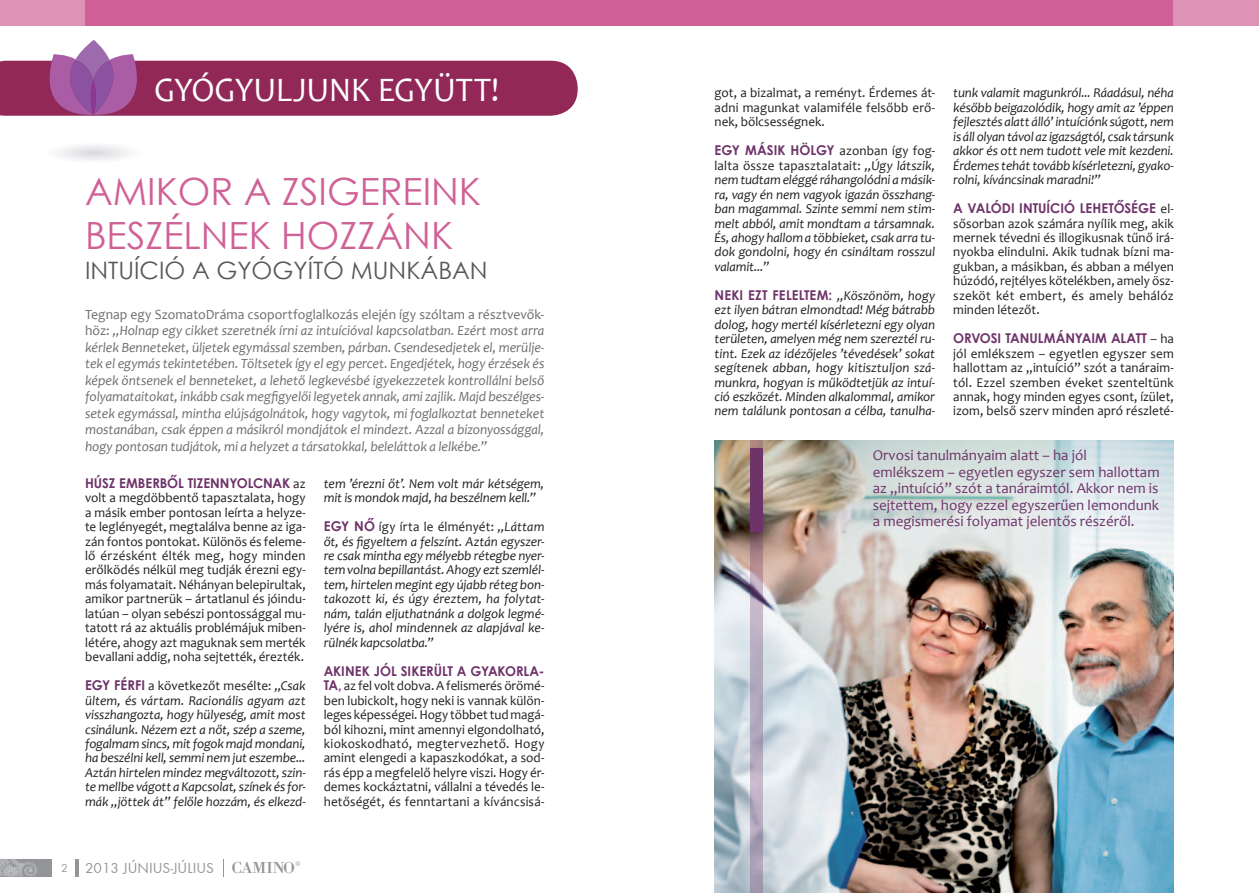
<style>
.page{position:relative;width:1259px;height:893px;background:#fff}
.page>*{position:absolute;margin:0;border:0;box-sizing:border-box;transform-origin:0 0}
.t1{font:37.5px/43.5px "Century Gothic";color:#d06196}
.buda_alap_a{font:34.5px "Candara";letter-spacing:-.01em;color:#fff}
.t2{font:24px "Century Gothic";color:#57585a}
.t3{font:16.5px "Bodoni XT";color:#939598}
.t4{font:15px/16.5px "Candara";color:#6e346a;text-align:justify}
.t5{font:15px "H Fusion Normal";color:#939598}
.buda_alap{font:italic 14.1px/16.5px "Candara";letter-spacing:-.005em;color:#6c6d70;text-align:justify}
.buda_alap-2{font:italic 13.5px/14.4px "Candara";letter-spacing:-.01em;color:#231f20;text-align:justify}
.buda_alap-3{font:13.5px/14.4px "Candara";letter-spacing:.005em;color:#231f20;text-align:justify}
.t6{font:12px "H Fusion Normal";color:#939598}
.t7{font:6.9px "Bodoni XT";color:#939598}
.s1{font-style:normal}
.s2{font-family:"Century Gothic";font-weight:700;color:#6e346a}
.s3{font-family:"Century Gothic";font-weight:700;font-style:normal;color:#6e346a}
</style>
<div class="page">
<div style="left:0;top:0;width:85px;height:26px;background:#de92b5"></div>
<div style="left:0;top:859px;width:51px;height:17px;background:#939598"></div>
<img style="left:0;top:859px;width:37px;height:17px">
<hr style="left:76px;top:859px;width:3px;height:17px;background:#939598">
<svg style="left:223px;top:859px;width:1px;height:17px"></svg>
<div style="left:85px;top:0;width:544px;height:26px;background:#d06196"></div>
<img style="left:714px;top:441px;width:460px;height:452px">
<div style="left:629px;top:0;width:545px;height:26px;background:#d06196"></div>
<div style="left:1174px;top:0;width:85px;height:26px;background:#de92b5"></div>
<svg style="left:750px;top:441px;width:13px;height:452px;background:#ae9fb2"></svg>
<div style="left:750px;top:449px;width:13px;height:83px;background:#6e346a"></div>
<svg style="left:0;top:40px;width:578px;height:76px"></svg>
<svg style="left:59px;top:145px;width:70px;height:15px"></svg>
<p class="buda_alap_a" style="left:154px;top:68px;width:347px">GYÓGYULJUNK EGYÜTT!</p>
<p class="t1" style="left:85px;top:169px;width:397px">AMIKOR A ZSIGEREINK<br>BESZÉLNEK HOZZÁNK</p>
<p class="t2" style="left:85px;top:253px;width:404px">INTUÍCIÓ A GYÓGYÍTÓ MUNKÁBAN</p>
<p class="buda_alap" style="left:85px;top:306px;width:461px"><span class="s1">Tegnap egy SzomatoDráma csoportfoglalkozás elején így szóltam a résztvevők&shy;höz:</span> „Holnap egy cikket szeretnék írni az intuícióval kapcsolatban. Ezért most arra kérlek Benneteket, üljetek egymással szemben, párban. Csendesedjetek el, merülje&shy;tek el egymás tekintetében. Töltsetek így el egy percet. Engedjétek, hogy érzések és képek öntsenek el benneteket, a lehető legkevésbé igyekezzetek kontrollálni belső folyamataitokat, inkább csak megfigyelői legyetek annak, ami zajlik. Majd beszélges&shy;setek egymással, mintha elújságolnátok, hogy vagytok, mi foglalkoztat benneteket mostanában, csak éppen a másikról mondjátok el mindezt. Azzal a bizonyossággal, hogy pontosan tudjátok, mi a helyzet a társatokkal, beleláttok a lelkébe.”</p>
<p class="buda_alap-3" style="left:85px;top:476px;width:222px"><span class="s2">HÚSZ EMBERBŐL TIZENNYOLCNAK</span> az volt a megdöbbentő tapasztalata, hogy a másik ember pontosan leírta a helyze&shy;te leglényegét, megtalálva benne az iga&shy;zán fontos pontokat. Különös és feleme&shy;lő érzésként élték meg, hogy minden erőlködés nélkül meg tudják érezni egy&shy;más folyamatait. Néhányan belepirultak, amikor partnerük – ártatlanul és jóindu&shy;latúan – olyan sebészi pontossággal mu&shy;tatott rá az aktuális problémájuk miben&shy;létére, ahogy azt maguknak sem merték bevallani addig, noha sejtették, érezték.</p>
<p class="buda_alap-2" style="left:85px;top:678px;width:222px"><span class="s3">EGY FÉRFI</span> <span class="s1">a következőt mesélte:</span> „Csak ültem, és vártam. Racionális agyam azt visszhangozta, hogy hülyeség, amit most csinálunk. Nézem ezt a nőt, szép a szeme, fogalmam sincs, mit fogok majd mondani, ha beszélni kell, semmi nem jut eszembe...<br>Aztán hirtelen mindez megváltozott, szin&shy;te mellbe vágott a Kapcsolat, színek és for&shy;mák „jöttek át” felőle hozzám, és elkezd-</p>
<p class="buda_alap-2" style="left:324px;top:476px;width:222px">tem ’érezni őt’. Nem volt már kétségem, mit is mondok majd, ha beszélnem kell.”</p>
<p class="buda_alap-2" style="left:324px;top:519px;width:222px"><span class="s3">EGY NŐ</span> <span class="s1">így írta le élményét:</span> „Láttam őt, és figyeltem a felszínt. Aztán egyszer&shy;re csak mintha egy mélyebb rétegbe nyer&shy;tem volna bepillantást. Ahogy ezt szemlél&shy;tem, hirtelen megint egy újabb réteg bon&shy;takozott ki, és úgy éreztem, ha folytat&shy;nám, talán eljuthatnánk a dolgok legmé&shy;lyére is, ahol mindennek az alapjával ke&shy;rülnék kapcsolatba.”</p>
<p class="buda_alap-3" style="left:324px;top:664px;width:222px"><span class="s2">AKINEK JÓL SIKERÜLT A GYAKORLA-TA,</span> az fel volt dobva. A felismerés örömé&shy;ben lubickolt, hogy neki is vannak külön&shy;leges képességei. Hogy többet tud magá&shy;ból kihozni, mint amennyi elgondolható, kiokoskodható, megtervezhető. Hogy amint elengedi a kapaszkodókat, a sod&shy;rás épp a megfelelő helyre viszi. Hogy ér&shy;demes kockáztatni, vállalni a tévedés le&shy;hetőségét, és fenntartani a kíváncsisá-</p>
<p class="t6" style="left:61px;top:861px;width:8px">2</p>
<p class="t5" style="left:85px;top:859px;width:130px">2013 JÚNIUS-JÚLIUS</p>
<p class="t3" style="left:231px;top:857px;width:65px">CAMINO</p>
<p class="t7" style="left:295px;top:859px;width:7px">®</p>
<p class="buda_alap-3" style="left:714px;top:86px;width:222px">got, a bizalmat, a reményt. Érdemes át&shy;adni magunkat valamiféle felsőbb erő&shy;nek, bölcsességnek.</p>
<p class="buda_alap-2" style="left:714px;top:143px;width:222px"><span class="s3">EGY MÁSIK HÖLGY</span> <span class="s1">azonban így fog&shy;lalta össze tapasztalatait:</span> „Úgy látszik, nem tudtam eléggé ráhangolódni a másik&shy;ra, vagy én nem vagyok igazán összhang&shy;ban magammal. Szinte semmi nem stim&shy;melt abból, amit mondtam a társamnak.<br>És, ahogy hallom a többieket, csak arra tu&shy;dok gondolni, hogy én csináltam rosszul valamit...”</p>
<p class="buda_alap-2" style="left:714px;top:288px;width:222px"><span class="s3">NEKI EZT FELELTEM:</span> „Köszönöm, hogy ezt ilyen bátran elmondtad! Még bátrabb dolog, hogy mertél kísérletezni egy olyan területen, amelyen még nem szereztél ru&shy;tint. Ezek az idézőjeles ’tévedések’ sokat segítenek abban, hogy kitisztuljon szá&shy;munkra, hogyan is működtetjük az intuí&shy;ció eszközét. Minden alkalommal, amikor nem találunk pontosan a célba, tanulha-</p>
<p class="buda_alap-2" style="left:953px;top:86px;width:222px">tunk valamit magunkról... Ráadásul, néha később beigazolódik, hogy amit az ’éppen fejlesztés alatt álló’ intuíciónk súgott, nem is áll olyan távol az igazságtól, csak társunk akkor és ott nem tudott vele mit kezdeni.<br>Érdemes tehát tovább kísérletezni, gyako&shy;rolni, kíváncsinak maradni!”</p>
<p class="buda_alap-3" style="left:953px;top:201px;width:222px"><span class="s2">A VALÓDI INTUÍCIÓ LEHETŐSÉGE</span> el&shy;sősorban azok számára nyílik meg, akik mernek tévedni és illogikusnak tűnő irá&shy;nyokba elindulni. Akik tudnak bízni ma&shy;gukban, a másikban, és abban a mélyen húzódó, rejtélyes kötelékben, amely ös - szeköt két embert, és amely behálóz minden létezőt.</p>
<p class="buda_alap-3" style="left:953px;top:331px;width:222px"><span class="s2">ORVOSI TANULMÁNYAIM ALATT</span> – ha jól emlékszem – egyetlen egyszer sem hallottam az „intuíció” szót a tanáraim&shy;tól. Ezzel szemben éveket szenteltünk annak, hogy minden egyes csont, ízület, izom, belső szerv minden apró részleté-</p>
<p class="t4" style="left:873px;top:447px;width:216px">Orvosi tanulmányaim alatt – ha jól</p>
<p class="t4" style="left:873px;top:464px;width:288px">emlékszem – egyetlen egyszer sem hallottam az „intuíció” szót a tanáraimtól. Akkor nem is sejtettem, hogy ezzel egyszerűen lemondunk a megismerési folyamat jelentős részéről.</p>
</div>
